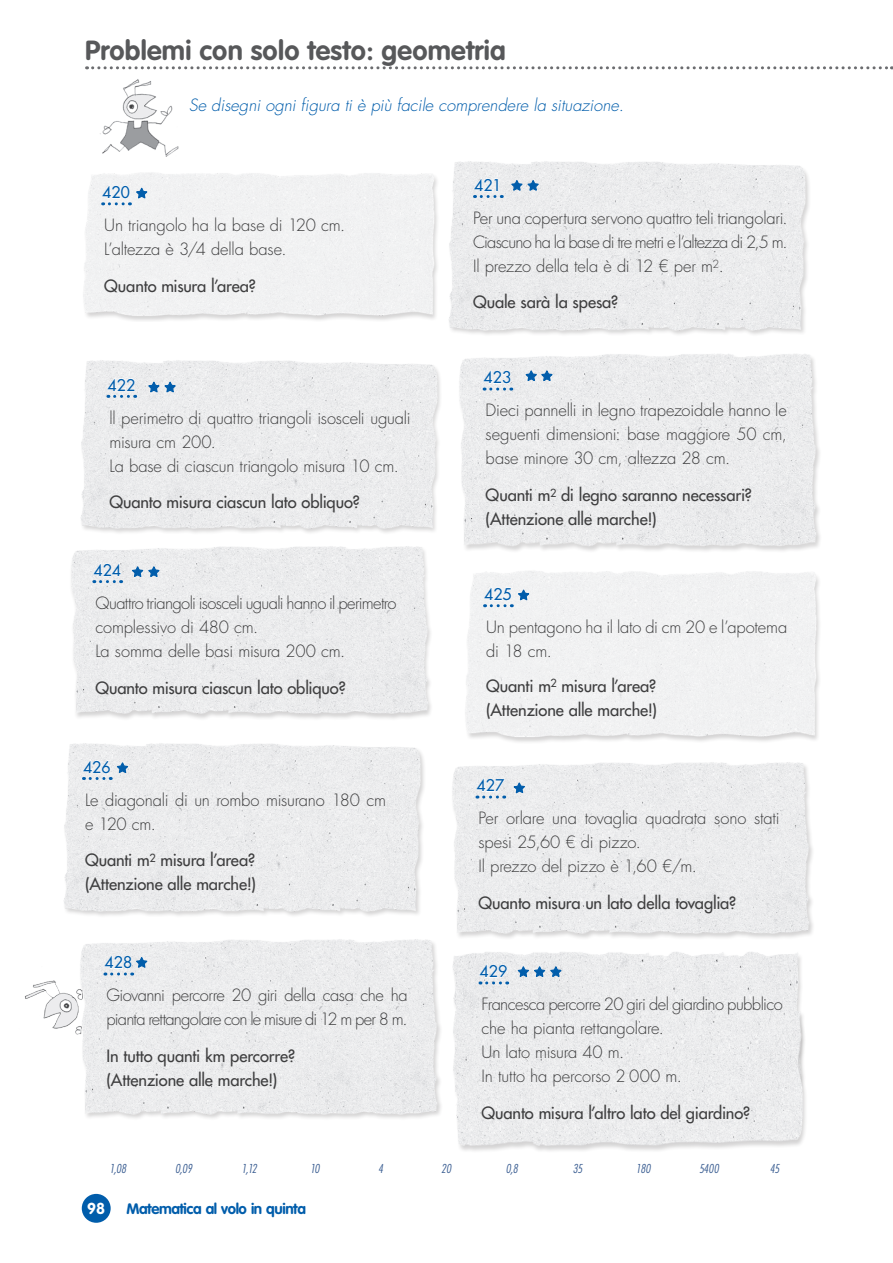
<style>
.page{position:relative;width:893px;height:1263px;background:#fff}
.page>*{position:absolute;margin:0;border:0;box-sizing:border-box;transform-origin:0 0}
.t1{font:700 27.3px "VAG Rounded Std";letter-spacing:.01em;color:#57585a}
.t2{font:300 16.5px/24px "Futura Std";letter-spacing:-.015em;color:#3e3e3f}
.t3{font:500 16.5px/24px "Futura Std";letter-spacing:-.01em;color:#3e3e3f}
.t4{font:300 16.5px/24px "Futura Std";letter-spacing:-.04em;color:#3e3e3f}
.t5{font:italic 300 16.5px "Futura Std";color:#015dab}
.t6{font:500 15.75px "Futura Std";letter-spacing:.01em;color:#015dab}
.t7{font:700 15.75px "VAG Rounded Std";color:#fff}
.t8{font:700 15px "VAG Rounded Std";letter-spacing:-.025em;color:#015dab}
.t9{font:italic 300 condensed 12px "Futura Std";letter-spacing:-.015em;color:#3b5e92}
</style>
<div class="page">
<div style="left:82px;top:1194px;width:29px;height:29px;background:#015dab;border-radius:50%"></div>
<svg style="left:86px;top:66px;width:806px;height:3px"></svg>
<div style="left:83px;top:172px;width:354px;height:148px;background:#f1f1f2"></div>
<div style="left:465px;top:571px;width:354px;height:171px;background:#f1f2f2"></div>
<div style="left:79px;top:360px;width:364px;height:175px;background:#231f20;opacity:.2"></div>
<img style="left:81px;top:360px;width:359px;height:171px">
<div style="left:62px;top:743px;width:364px;height:175px;background:#231f20;opacity:.2"></div>
<img style="left:64px;top:743px;width:360px;height:171px">
<div style="left:69px;top:545px;width:365px;height:176px;background:#231f20;opacity:.2"></div>
<img style="left:69px;top:545px;width:361px;height:172px">
<img style="left:449px;top:161px;width:360px;height:172px">
<img style="left:459px;top:354px;width:360px;height:196px">
<div style="left:451px;top:761px;width:364px;height:179px;background:#231f20;opacity:.2"></div>
<img style="left:451px;top:761px;width:361px;height:175px">
<div style="left:79px;top:939px;width:364px;height:182px;background:#231f20;opacity:.2"></div>
<img style="left:79px;top:939px;width:361px;height:178px">
<svg style="left:512px;top:781px;width:15px;height:14px"></svg>
<svg style="left:146px;top:381px;width:32px;height:13px"></svg>
<svg style="left:509px;top:179px;width:32px;height:13px"></svg>
<svg style="left:130px;top:565px;width:32px;height:14px"></svg>
<svg style="left:101px;top:183px;width:48px;height:22px"></svg>
<svg style="left:483px;top:585px;width:48px;height:22px"></svg>
<svg style="left:82px;top:758px;width:48px;height:22px"></svg>
<svg style="left:106px;top:376px;width:30px;height:22px"></svg>
<svg style="left:92px;top:561px;width:30px;height:22px"></svg>
<svg style="left:473px;top:176px;width:29px;height:22px"></svg>
<svg style="left:482px;top:368px;width:30px;height:23px"></svg>
<svg style="left:475px;top:776px;width:31px;height:22px"></svg>
<svg style="left:103px;top:953px;width:46px;height:22px"></svg>
<svg style="left:524px;top:369px;width:31px;height:14px"></svg>
<img style="left:452px;top:952px;width:349px;height:58px">
<img style="left:453px;top:1011px;width:353px;height:139px">
<svg style="left:478px;top:962px;width:30px;height:22px"></svg>
<svg style="left:516px;top:965px;width:47px;height:13px"></svg>
<img style="left:100px;top:79px;width:79px;height:78px">
<img style="left:25px;top:965px;width:62px;height:71px">
<h1 class="t1" style="left:85px;top:34px;width:422px">Problemi con solo testo: geometria</h1>
<p class="t5" style="left:189px;top:95px;width:437px">Se disegni ogni figura ti è più facile comprendere la situazione.</p>
<p class="t6" style="left:102px;top:182px;width:29px">420</p>
<p class="t2" style="left:104px;top:214px;width:242px">Un triangolo ha la base di 120 cm.<br>L’altezza è 3/4 della base.</p>
<p class="t3" style="left:104px;top:274px;width:153px">Quanto misura l’area?</p>
<p class="t6" style="left:107px;top:375px;width:29px">422</p>
<p class="t2" style="left:109px;top:406px;width:303px">ll perimetro di quattro triangoli isosceli uguali misura cm 200.<br>La base di ciascun triangolo misura 10 cm.</p>
<p class="t3" style="left:109px;top:490px;width:252px">Quanto misura ciascun lato obliquo?</p>
<p class="t6" style="left:93px;top:560px;width:29px">424</p>
<p class="t2" style="left:95px;top:591px;width:303px">Quattro triangoli isosceli uguali hanno il perimetro complessivo di 480 cm.<br>La somma delle basi misura 200 cm.</p>
<p class="t3" style="left:95px;top:676px;width:252px">Quanto misura ciascun lato obliquo?</p>
<p class="t6" style="left:83px;top:757px;width:29px">426</p>
<p class="t2" style="left:85px;top:788px;width:303px">Le diagonali di un rombo misurano 180 cm e 120 cm.</p>
<p class="t3" style="left:85px;top:848px;width:172px">Quanti m<sup>2</sup> misura l’area? (Attenzione alle marche!)</p>
<p class="t6" style="left:105px;top:953px;width:29px">428</p>
<p class="t4" style="left:107px;top:984px;width:303px">Giovanni percorre 20 giri della casa che ha pianta rettangolare con le misure di 12 m per 8 m.</p>
<p class="t3" style="left:107px;top:1044px;width:190px">In tutto quanti km percorre? (Attenzione alle marche!)</p>
<p class="t6" style="left:474px;top:175px;width:29px">421</p>
<p class="t2" style="left:473px;top:206px;width:316px;text-align:justify">Per una copertura servono quattro teli triangolari.<br>Ciascuno ha la base di tre metri e l’altezza di 2,5 m.<br>Il prezzo della tela è di 12 € per m<sup>2</sup>.</p>
<p class="t3" style="left:473px;top:290px;width:147px">Quale sarà la spesa?</p>
<p class="t6" style="left:484px;top:368px;width:29px">423</p>
<p class="t2" style="left:486px;top:399px;width:303px;text-align:justify">Dieci pannelli in legno trapezoidale hanno le seguenti dimensioni: base maggiore 50 cm, base minore 30 cm, altezza 28 cm.</p>
<p class="t3" style="left:486px;top:483px;width:268px">Quanti m<sup>2</sup> di legno saranno necessari? (Attenzione alle marche!)</p>
<p class="t6" style="left:484px;top:584px;width:29px">425</p>
<p class="t2" style="left:486px;top:615px;width:303px">Un pentagono ha il lato di cm 20 e l’apotema di 18 cm.</p>
<p class="t3" style="left:486px;top:673px;width:172px">Quanti m<sup>2</sup> misura l’area? (Attenzione alle marche!)</p>
<p class="t6" style="left:477px;top:776px;width:29px">427</p>
<p class="t2" style="left:478px;top:807px;width:303px">Per orlare una tovaglia quadrata sono stati spesi 25,60 € di pizzo.<br>Il prezzo del pizzo è 1,60 €/m.</p>
<p class="t3" style="left:478px;top:891px;width:259px">Quanto misura un lato della tovaglia?</p>
<p class="t6" style="left:480px;top:961px;width:29px">429</p>
<p class="t2" style="left:482px;top:993px;width:303px">Francesca percorre 20 giri del giardino pubblico che ha pianta rettangolare.<br>Un lato misura 40 m.<br>In tutto ha percorso 2 000 m.</p>
<p class="t3" style="left:482px;top:1101px;width:270px">Quanto misura l’altro lato del giardino?</p>
<p class="t9" style="left:110px;top:1162px;width:18px">1,08</p>
<p class="t9" style="left:175px;top:1162px;width:18px">0,09</p>
<p class="t9" style="left:242px;top:1162px;width:17px">1,12</p>
<p class="t9" style="left:310px;top:1162px;width:11px">10</p>
<p class="t9" style="left:378px;top:1162px;width:6px">4</p>
<p class="t9" style="left:441px;top:1162px;width:11px">20</p>
<p class="t9" style="left:506px;top:1162px;width:14px">0,8</p>
<p class="t9" style="left:573px;top:1162px;width:11px">35</p>
<p class="t9" style="left:636px;top:1162px;width:16px">180</p>
<p class="t9" style="left:699px;top:1162px;width:21px">5400</p>
<p class="t9" style="left:770px;top:1162px;width:11px">45</p>
<p class="t7" style="left:87px;top:1199px;width:19px">98</p>
<p class="t8" style="left:126px;top:1200px;width:181px">Matematica al volo in quinta</p>
</div>
